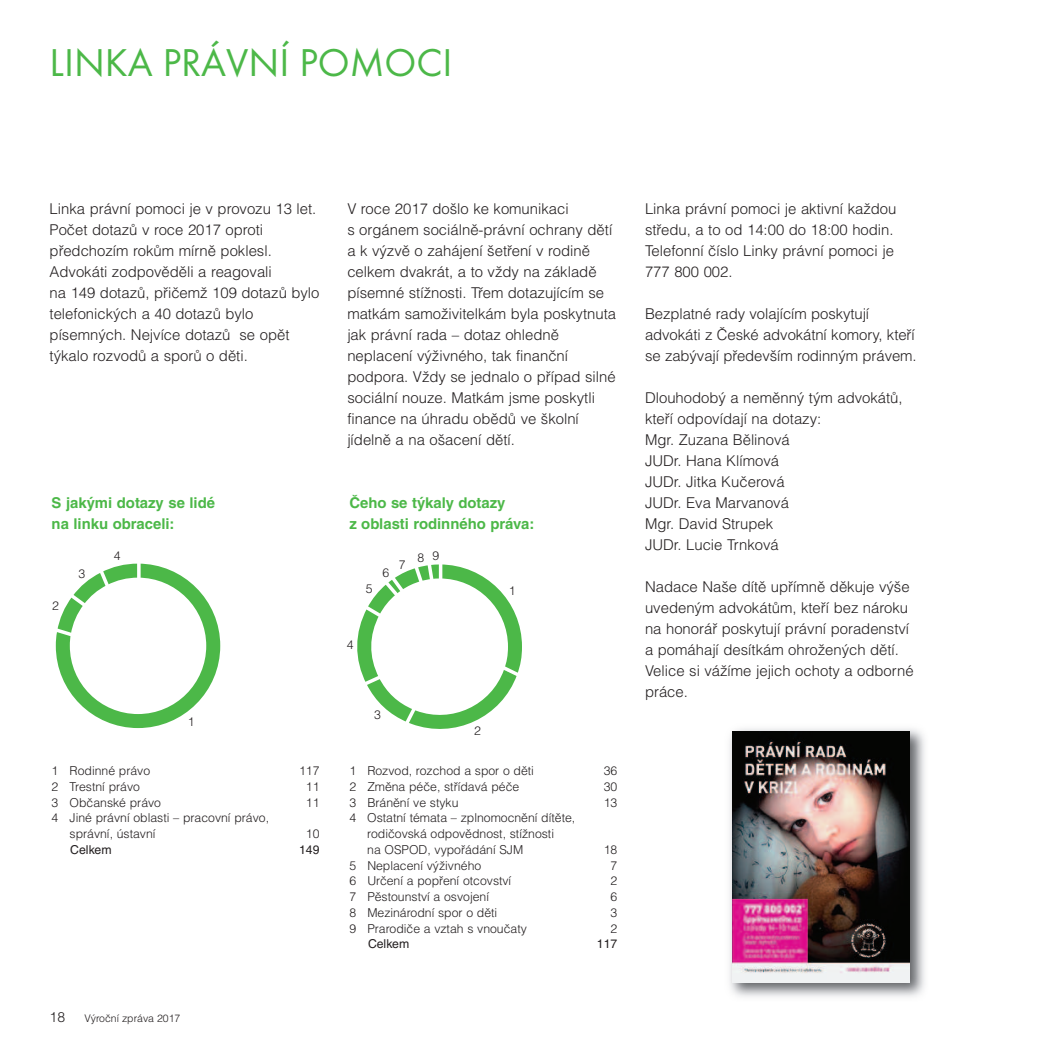
<style>
.page{position:relative;width:1042px;height:1042px;background:#fff}
.page>*{position:absolute;margin:0;border:0;box-sizing:border-box;transform-origin:0 0}
.t1{font:40.25px "Futura TCE";color:#4cb848}
.t2{font:300 14.88px/21px "Helvetica CE";color:#231f20}
.t3{font:700 14.88px/21px "Helvetica CE";color:#4cb848}
.t4{font:300 14px "Helvetica CE";color:#231f20}
.t5{font:300 12.25px/15.8px "Helvetica CE";color:#231f20}
.t6{font:12.25px "Helvetica CE";color:#231f20}
.t7{font:300 10.5px "Helvetica CE";color:#231f20}
</style>
<div class="page">
<svg style="left:55px;top:563px;width:166px;height:166px"></svg>
<svg style="left:137px;top:563px;width:4px;height:18px"></svg>
<svg style="left:357px;top:564px;width:165px;height:165px"></svg>
<img style="left:729px;top:728px;width:196px;height:269px">
<img style="left:733px;top:731px;width:177px;height:251px">
<h1 class="t1" style="left:50px;top:39px;width:404px">LINKA PRÁVNÍ POMOCI</h1>
<p class="t2" style="left:50px;top:198px;width:271px">Linka právní pomoci je v provozu 13 let.<br>Počet dotazů v roce 2017 oproti předchozím rokům mírně poklesl.<br>Advokáti zodpověděli a reagovali<br>na 149 dotazů, přičemž 109 dotazů bylo telefonických a 40 dotazů bylo písemných. Nejvíce dotazů se opět týkalo rozvodů a sporů o děti.</p>
<p class="t2" style="left:347px;top:198px;width:270px">V roce 2017 došlo ke komunikaci<br>s orgánem sociálně-právní ochrany dětí a k výzvě o zahájení šetření v rodině celkem dvakrát, a to vždy na základě písemné stížnosti. Třem dotazujícím se matkám samoživitelkám byla poskytnuta jak právní rada – dotaz ohledně neplacení výživného, tak finanční podpora. Vždy se jednalo o případ silné sociální nouze. Matkám jsme poskytli finance na úhradu obědů ve školní jídelně a na ošacení dětí.</p>
<p class="t2" style="left:645px;top:198px;width:253px">Linka právní pomoci je aktivní každou středu, a to od 14:00 do 18:00 hodin.<br>Telefonní číslo Linky právní pomoci je<br>777 800 002.</p>
<p class="t2" style="left:645px;top:303px;width:273px">Bezplatné rady volajícím poskytují advokáti z České advokátní komory, kteří se zabývají především rodinným právem.</p>
<p class="t2" style="left:645px;top:387px;width:259px">Dlouhodobý a neměnný tým advokátů, kteří odpovídají na dotazy:<br>Mgr. Zuzana Bělinová<br>JUDr. Hana Klímová<br>JUDr. Jitka Kučerová<br>JUDr. Eva Marvanová<br>Mgr. David Strupek<br>JUDr. Lucie Trnková</p>
<p class="t2" style="left:645px;top:576px;width:270px">Nadace Naše dítě upřímně děkuje výše uvedeným advokátům, kteří bez nároku na honorář poskytují právní poradenství a pomáhají desítkám ohrožených dětí.<br>Velice si vážíme jejich ochoty a odborné práce.</p>
<p class="t3" style="left:52px;top:494px;width:165px">S jakými dotazy se lidé na linku obraceli:</p>
<p class="t3" style="left:349px;top:494px;width:187px">Čeho se týkaly dotazy<br>z oblasti rodinného práva:</p>
<p class="t5" style="left:114px;top:548px;width:8px">4</p>
<p class="t5" style="left:417px;top:549px;width:23px">8 9</p>
<p class="t5" style="left:399px;top:556px;width:8px">7</p>
<p class="t5" style="left:382px;top:565px;width:8px">6</p>
<p class="t5" style="left:79px;top:565px;width:8px">3</p>
<p class="t5" style="left:366px;top:580px;width:8px">5</p>
<p class="t5" style="left:509px;top:583px;width:8px">1</p>
<p class="t5" style="left:52px;top:597px;width:8px">2</p>
<p class="t5" style="left:347px;top:637px;width:8px">4</p>
<p class="t5" style="left:188px;top:714px;width:8px">1</p>
<p class="t5" style="left:52px;top:763px;width:100px">1 Rodinné právo</p>
<p class="t5" style="left:299px;top:763px;width:22px">117</p>
<p class="t5" style="left:52px;top:778px;width:90px">2 Trestní právo</p>
<p class="t5" style="left:306px;top:778px;width:15px">11</p>
<p class="t5" style="left:52px;top:794px;width:111px">3 Občanské právo</p>
<p class="t5" style="left:306px;top:794px;width:15px">11</p>
<p class="t5" style="left:70px;top:810px;width:201px;text-indent:-18px">4 Jiné právní oblasti – pracovní právo, správní, ústavní</p>
<p class="t5" style="left:306px;top:826px;width:15px">10</p>
<p class="t6" style="left:70px;top:845px;width:43px">Celkem</p>
<p class="t6" style="left:299px;top:845px;width:22px">149</p>
<p class="t4" style="left:50px;top:1009px;width:17px">18</p>
<p class="t7" style="left:85px;top:1012px;width:97px">Výroční zpráva 2017</p>
<p class="t5" style="left:374px;top:707px;width:8px">3</p>
<p class="t5" style="left:474px;top:723px;width:8px">2</p>
<p class="t5" style="left:349px;top:763px;width:186px">1 Rozvod, rozchod a spor o děti</p>
<p class="t5" style="left:604px;top:763px;width:15px">36</p>
<p class="t5" style="left:349px;top:778px;width:171px">2 Změna péče, střídavá péče</p>
<p class="t5" style="left:604px;top:778px;width:15px">30</p>
<p class="t5" style="left:349px;top:794px;width:111px">3 Bránění ve styku</p>
<p class="t5" style="left:604px;top:794px;width:15px">13</p>
<p class="t5" style="left:367px;top:810px;width:209px;text-indent:-18px">4 Ostatní témata – zplnomocnění dítěte, rodičovská odpovědnost, stížnosti<br>na OSPOD, vypořádání SJM</p>
<p class="t5" style="left:604px;top:841px;width:15px">18</p>
<p class="t5" style="left:349px;top:857px;width:133px">5 Neplacení výživného</p>
<p class="t5" style="left:610px;top:857px;width:8px">7</p>
<p class="t5" style="left:349px;top:873px;width:163px">6 Určení a popření otcovství</p>
<p class="t5" style="left:610px;top:873px;width:8px">2</p>
<p class="t5" style="left:349px;top:889px;width:141px">7 Pěstounství a osvojení</p>
<p class="t5" style="left:610px;top:889px;width:8px">6</p>
<p class="t5" style="left:349px;top:904px;width:149px">8 Mezinárodní spor o děti</p>
<p class="t5" style="left:610px;top:904px;width:8px">3</p>
<p class="t5" style="left:349px;top:920px;width:179px">9 Prarodiče a vztah s vnoučaty</p>
<p class="t5" style="left:610px;top:920px;width:8px">2</p>
<p class="t6" style="left:368px;top:939px;width:43px">Celkem</p>
<p class="t6" style="left:597px;top:939px;width:22px">117</p>
</div>
